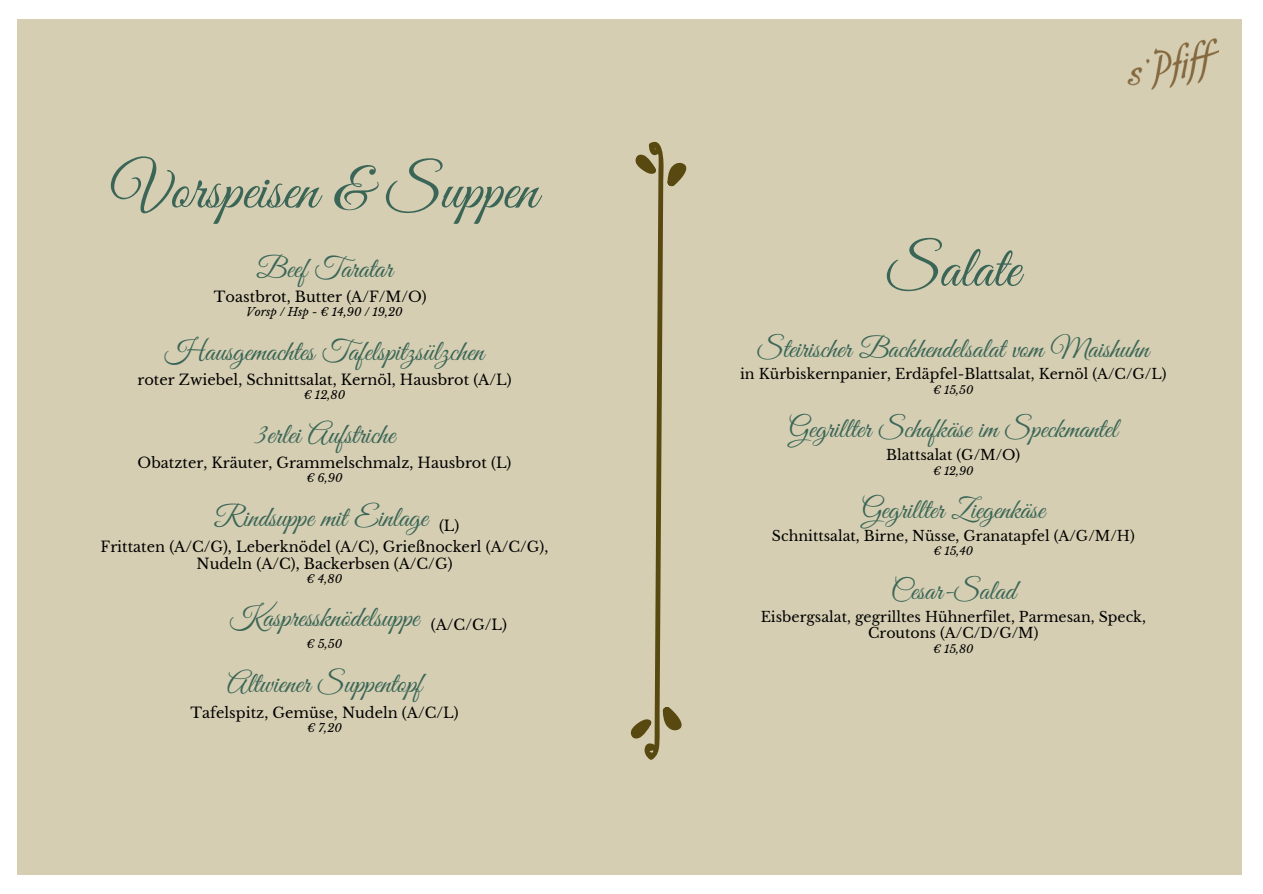
<style>
.page{position:relative;width:1263px;height:894px;background:#fff}
.page>*{position:absolute;margin:0;border:0;box-sizing:border-box;transform-origin:0 0}
.t1{font:60.45px "Great Vibes";color:#3b6657}
.t2{font:58.8px "Great Vibes";color:#3b6657}
.t3{font:29.1px "Great Vibes";color:#3b6657}
.t4{font:28.35px "Great Vibes";color:#3b6657}
.t5{font:14.55px/17.1px "Libre Baskerville";color:#000;text-align:center}
.t6{font:14.25px/16.8px "Libre Baskerville";color:#000;text-align:center}
.t7{font:italic 11.4px "Libre Baskerville";color:#000}
.t8{font:italic 11.1px "Libre Baskerville";color:#000}
</style>
<div class="page">
<div style="left:17px;top:19px;width:1224px;height:855px;background:#d5ceb2"></div>
<svg style="left:630px;top:141px;width:57px;height:618px"></svg>
<img style="left:1128px;top:38px;width:91px;height:51px">
<h1 class="t1" style="left:111px;top:156px;width:428px">Vorspeisen &amp; Suppen</h1>
<p class="t3" style="left:256px;top:252px;width:138px">Beef Taratar</p>
<p class="t5" style="left:214px;top:288px;width:214px">Toastbrot, Butter (A/F/M/O)</p>
<p class="t7" style="left:246px;top:305px;width:158px">Vorsp / Hsp - € 14,90 / 19,20</p>
<p class="t3" style="left:165px;top:335px;width:321px">Hausgemachtes Tafelspitzsülzchen</p>
<p class="t5" style="left:137px;top:371px;width:376px">roter Zwiebel, Schnittsalat, Kernöl, Hausbrot (A/L)</p>
<p class="t7" style="left:304px;top:388px;width:43px">€ 12,80</p>
<p class="t3" style="left:254px;top:418px;width:143px">3erlei Aufstriche</p>
<p class="t5" style="left:138px;top:454px;width:375px">Obatzter, Kräuter, Grammelschmalz, Hausbrot (L)</p>
<p class="t7" style="left:306px;top:471px;width:38px">€ 6,90</p>
<p class="t3" style="left:214px;top:501px;width:216px">Rindsuppe mit Einlage</p>
<p class="t5" style="left:101px;top:537px;width:449px">Frittaten (A/C/G), Leberknödel (A/C), Grießnockerl (A/C/G),<br>Nudeln (A/C), Backerbsen (A/C/G)</p>
<p class="t7" style="left:307px;top:571px;width:37px">€ 4,80</p>
<h2 class="t3" style="left:230px;top:601px;width:190px">Kaspressknödelsuppe</h2>
<h2 class="t7" style="left:307px;top:637px;width:37px">€ 5,50</h2>
<p class="t3" style="left:227px;top:667px;width:197px">Altwiener Suppentopf</p>
<p class="t5" style="left:190px;top:704px;width:269px">Tafelspitz, Gemüse, Nudeln (A/C/L)</p>
<p class="t7" style="left:307px;top:720px;width:36px">€ 7,20</p>
<h3 class="t5" style="left:439px;top:517px;width:22px">(L)</h3>
<h3 class="t5" style="left:431px;top:616px;width:78px">(A/C/G/L)</h3>
<p class="t2" style="left:887px;top:236px;width:134px">Salate</p>
<p class="t4" style="left:758px;top:332px;width:393px">Steirischer Backhendelsalat vom Maishuhn</p>
<p class="t6" style="left:740px;top:366px;width:428px">in Kürbiskernpanier, Erdäpfel-Blattsalat, Kernöl (A/C/G/L)</p>
<h1 class="t8" style="left:933px;top:383px;width:42px">€ 15,50</h1>
<p class="t4" style="left:789px;top:413px;width:330px">Gegrillter Schafkäse im Speckmantel</p>
<p class="t6" style="left:886px;top:446px;width:136px">Blattsalat (G/M/O)</p>
<p class="t8" style="left:933px;top:464px;width:42px">€ 12,90</p>
<p class="t4" style="left:862px;top:494px;width:185px">Gegrillter Ziegenkäse</p>
<p class="t6" style="left:772px;top:527px;width:364px">Schnittsalat, Birne, Nüsse, Granatapfel (A/G/M/H)</p>
<h2 class="t8" style="left:933px;top:544px;width:41px">€ 15,40</h2>
<p class="t4" style="left:891px;top:574px;width:127px">Cesar-Salad</p>
<p class="t6" style="left:761px;top:608px;width:387px">Eisbergsalat, gegrilltes Hühnerfilet, Parmesan, Speck,<br>Croutons (A/C/D/G/M)</p>
<p class="t8" style="left:933px;top:642px;width:42px">€ 15,80</p>
</div>
